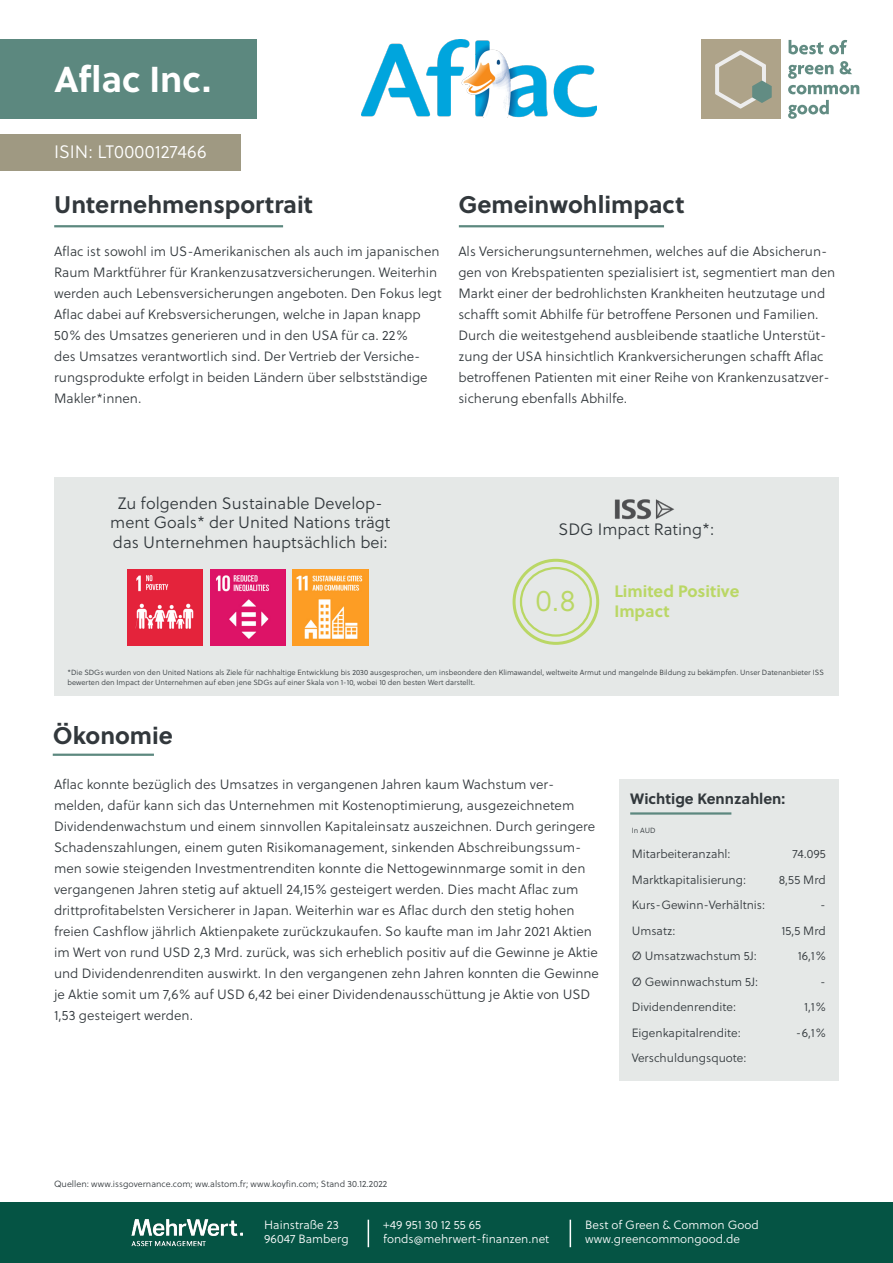
<style>
.page{position:relative;width:893px;height:1263px;background:#fff}
.page>*{position:absolute;margin:0;border:0;box-sizing:border-box;transform-origin:0 0}
.t1{font:700 36px "Soleil";color:#fff}
.t2{font:30px "Soleil Lt";color:#bad765}
.t3{font:700 24px "Soleil";color:#32383c}
.t4{font:18px "Soleil Lt";color:#fff}
.t5{font:16.5px/19.8px "Soleil Lt";color:#32383c;text-align:center}
.t6{font:700 16.5px "Soleil";color:#bad765}
.t7{font:700 15px "Soleil";color:#32383c}
.t8{font:13.5px/21px "Soleil Lt";color:#32383c}
.t9{font:12px "Soleil Lt";color:#32383c}
.t10{font:12px "Soleil Lt";color:#fff}
.t11{font:9px "Soleil Lt";color:#32383c}
.t12{font:7.5px/10.5px "Soleil Lt";color:#32383c}
</style>
<div class="page">
<div style="left:54px;top:478px;width:785px;height:218px;background:#e5e8e7"></div>
<div style="left:0;top:40px;width:256px;height:79px;background:#5c887f"></div>
<div style="left:701px;top:40px;width:79px;height:79px;background:#aea389"></div>
<svg style="left:789px;top:40px;width:58px;height:14px"></svg>
<svg style="left:788px;top:65px;width:46px;height:14px"></svg>
<svg style="left:840px;top:61px;width:12px;height:13px"></svg>
<svg style="left:788px;top:85px;width:71px;height:9px"></svg>
<svg style="left:788px;top:100px;width:41px;height:19px"></svg>
<svg style="left:715px;top:50px;width:57px;height:59px"></svg>
<div style="left:0;top:134px;width:240px;height:37px;background:#9f9982"></div>
<div style="left:0;top:1202px;width:893px;height:61px;background:#055444"></div>
<img style="left:131px;top:1220px;width:111px;height:27px">
<svg style="left:368px;top:1220px;width:1px;height:27px"></svg>
<svg style="left:570px;top:1220px;width:1px;height:27px"></svg>
<hr style="left:54px;top:225px;width:229px;height:2px;background:#5c887f">
<hr style="left:459px;top:225px;width:205px;height:2px;background:#5c887f">
<hr style="left:53px;top:754px;width:101px;height:2px;background:#5c887f">
<img style="left:127px;top:570px;width:76px;height:75px">
<img style="left:210px;top:570px;width:76px;height:75px">
<div style="left:513px;top:559px;width:86px;height:86px;border:3px solid #bad765;border-radius:50%"></div>
<img style="left:614px;top:499px;width:60px;height:21px">
<div style="left:619px;top:779px;width:220px;height:302px;background:#e5e8e7"></div>
<hr style="left:630px;top:812px;width:101px;height:3px;background:#5c887f">
<img style="left:361px;top:40px;width:235px;height:78px">
<div style="left:520px;top:567px;width:72px;height:70px;border:2px solid #b9d763;border-radius:50%"></div>
<img style="left:293px;top:570px;width:76px;height:75px">
<p class="t1" style="left:54px;top:52px;width:158px">Aflac Inc.</p>
<p class="t4" style="left:54px;top:139px;width:154px">ISIN: LT0000127466</p>
<p class="t3" style="left:54px;top:186px;width:260px">Unternehmensportrait</p>
<p class="t8" style="left:54px;top:240px;width:389px">Aflac ist sowohl im US-Amerikanischen als auch im japanischen Raum Marktführer für Krankenzusatzversicherungen. Weiterhin werden auch Lebensversicherungen angeboten. Den Fokus legt Aflac dabei auf Krebsversicherungen, welche in Japan knapp 50% des Umsatzes generieren und in den USA für ca. 22%<br>des Umsatzes verantwortlich sind. Der Vertrieb der Versiche&shy;rungsprodukte erfolgt in beiden Ländern über selbstständige Makler*innen.</p>
<p class="t3" style="left:458px;top:186px;width:228px">Gemeinwohlimpact</p>
<p class="t8" style="left:458px;top:240px;width:378px">Als Versicherungsunternehmen, welches auf die Absicherun&shy;gen von Krebspatienten spezialisiert ist, segmentiert man den Markt einer der bedrohlichsten Krankheiten heutzutage und schafft somit Abhilfe für betroffene Personen und Familien.<br>Durch die weitestgehend ausbleibende staatliche Unterstüt&shy;zung der USA hinsichtlich Krankversicherungen schafft Aflac betroffenen Patienten mit einer Reihe von Krankenzusatzver&shy;sicherung ebenfalls Abhilfe.</p>
<p class="t5" style="left:110px;top:493px;width:282px">Zu folgenden Sustainable Develop&shy;ment Goals* der United Nations trägt das Unternehmen hauptsächlich bei:</p>
<p class="t5" style="left:558px;top:519px;width:157px">SDG Impact Rating*:</p>
<p class="t2" style="left:535px;top:580px;width:42px">0.8</p>
<p class="t6" style="left:614px;top:579px;width:127px">Limited Positive</p>
<p class="t6" style="left:614px;top:598px;width:57px">Impact</p>
<p class="t12" style="left:68px;top:666px;width:758px">*Die SDGs wurden von den United Nations als Ziele für nachhaltige Entwicklung bis 2030 ausgesprochen, um insbeondere den Klimawandel, weltweite Armut und mangelnde Bildung zu bekämpfen. Unser Datenanbieter ISS bewerten den Impact der Unternehmen auf eben jene SDGs auf einer Skala von 1-10, wobei 10 den besten Wert darstellt.</p>
<p class="t3" style="left:53px;top:717px;width:122px">Ökonomie</p>
<p class="t8" style="left:54px;top:774px;width:546px">Aflac konnte bezüglich des Umsatzes in vergangenen Jahren kaum Wachstum ver&shy;melden, dafür kann sich das Unternehmen mit Kostenoptimierung, ausgezeichnetem Dividendenwachstum und einem sinnvollen Kapitaleinsatz auszeichnen. Durch geringere Schadenszahlungen, einem guten Risikomanagement, sinkenden Abschreibungssum&shy;men sowie steigenden Investmentrenditen konnte die Nettogewinnmarge somit in den vergangenen Jahren stetig auf aktuell 24,15% gesteigert werden. Dies macht Aflac zum drittprofitabelsten Versicherer in Japan. Weiterhin war es Aflac durch den stetig hohen freien Cashflow jährlich Aktienpakete zurückzukaufen. So kaufte man im Jahr 2021 Aktien im Wert von rund USD 2,3 Mrd. zurück, was sich erheblich positiv auf die Gewinne je Aktie und Dividendenrenditen auswirkt. In den vergangenen zehn Jahren konnten die Gewinne je Aktie somit um 7,6% auf USD 6,42 bei einer Dividendenausschüttung je Aktie von USD 1,53 gesteigert werden.</p>
<p class="t7" style="left:630px;top:787px;width:157px">Wichtige Kennzahlen:</p>
<p class="t12" style="left:632px;top:825px;width:25px">In AUD</p>
<p class="t9" style="left:632px;top:846px;width:100px">Mitarbeiteranzahl:</p>
<p class="t9" style="left:632px;top:871px;width:116px">Marktkapitalisierung:</p>
<p class="t9" style="left:632px;top:897px;width:135px">Kurs-Gewinn-Verhältnis:</p>
<p class="t9" style="left:632px;top:922px;width:45px">Umsatz:</p>
<p class="t9" style="left:632px;top:948px;width:127px">Ø Umsatzwachstum 5J:</p>
<p class="t9" style="left:632px;top:973px;width:128px">Ø Gewinnwachstum 5J:</p>
<p class="t9" style="left:632px;top:999px;width:106px">Dividendenrendite:</p>
<p class="t9" style="left:632px;top:1024px;width:111px">Eigenkapitalrendite:</p>
<p class="t9" style="left:632px;top:1050px;width:116px">Verschuldungsquote:</p>
<p class="t9" style="left:792px;top:846px;width:35px">74.095</p>
<p class="t9" style="left:779px;top:871px;width:49px">8,55 Mrd</p>
<p class="t9" style="left:820px;top:897px;width:7px">-</p>
<p class="t9" style="left:781px;top:922px;width:46px">15,5 Mrd</p>
<p class="t9" style="left:798px;top:948px;width:30px">16,1%</p>
<p class="t9" style="left:820px;top:973px;width:7px">-</p>
<p class="t9" style="left:804px;top:999px;width:23px">1,1%</p>
<p class="t9" style="left:796px;top:1024px;width:31px">-6,1%</p>
<p class="t11" style="left:54px;top:1177px;width:335px">Quellen: www.issgovernance.com; ww.alstom.fr; www.koyfin.com; Stand 30.12.2022</p>
<p class="t10" style="left:264px;top:1216px;width:76px">Hainstraße 23</p>
<p class="t10" style="left:264px;top:1230px;width:86px">96047 Bamberg</p>
<p class="t10" style="left:383px;top:1216px;width:99px">+49 951 30 12 55 65</p>
<p class="t10" style="left:383px;top:1230px;width:168px">fonds@mehrwert-finanzen.net</p>
<p class="t10" style="left:585px;top:1216px;width:175px">Best of Green &amp; Common Good</p>
<p class="t10" style="left:585px;top:1230px;width:156px">www.greencommongood.de</p>
</div>
